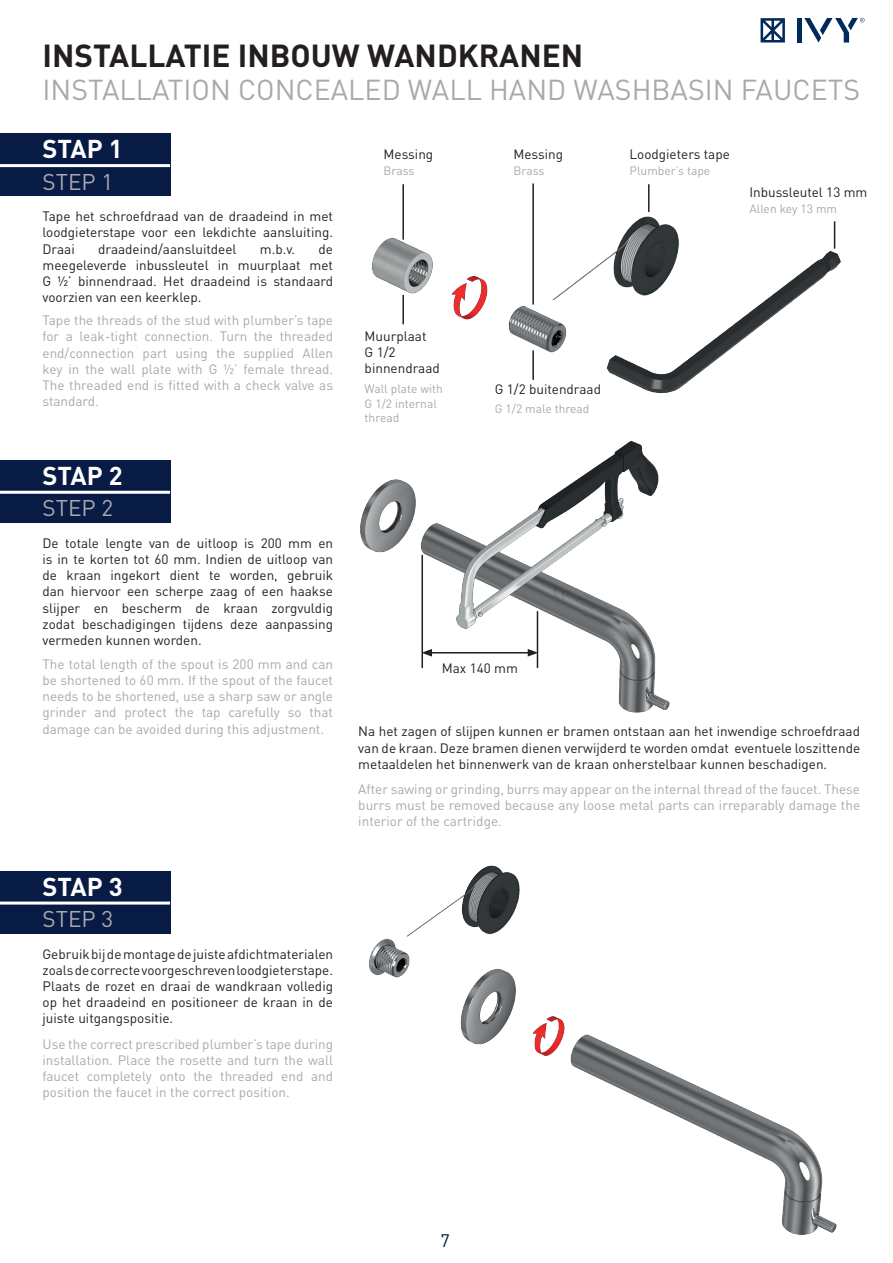
<style>
.page{position:relative;width:893px;height:1263px;background:#fff}
.page>*{position:absolute;margin:0;border:0;box-sizing:border-box;transform-origin:0 0}
.t1{font:700 31.5px "DIN Pro";color:#231f20}
.t2{font:28.5px "DIN Pro";color:#a8a9ad}
.t3{font:700 25.5px "DIN Pro";color:#fff}
.t4{font:22.5px "DIN Pro";color:#a8a9ad}
.t5{font:18px "DIN Pro";color:#071b44}
.t6{font:13.5px/16.2px "DIN Pro";color:#231f20;text-align:justify}
.t7{font:13.5px/16.2px "DIN Pro";color:#a8a9ad;text-align:justify}
.t8{font:12px/14.4px "DIN Pro";color:#a8a9ad}
</style>
<div class="page">
<div style="left:797px;top:18px;width:5px;height:25px;background:#002a5b"></div>
<svg style="left:761px;top:18px;width:24px;height:25px"></svg>
<svg style="left:804px;top:18px;width:61px;height:25px"></svg>
<img style="left:360px;top:479px;width:50px;height:74px">
<img style="left:369px;top:865px;width:468px;height:370px">
<div style="left:0;top:133px;width:170px;height:63px;background:#071b44"></div>
<div style="left:0;top:460px;width:170px;height:62px;background:#071b44"></div>
<div style="left:0;top:871px;width:170px;height:62px;background:#071b44"></div>
<hr style="left:0;top:164px;width:170px;height:3px;background:#fff">
<hr style="left:0;top:491px;width:170px;height:3px;background:#fff">
<hr style="left:0;top:901px;width:170px;height:3px;background:#fff">
<img style="left:372px;top:216px;width:469px;height:178px">
<hr style="left:532px;top:183px;width:2px;height:122px;background:#231f20">
<hr style="left:402px;top:184px;width:2px;height:56px;background:#231f20">
<hr style="left:648px;top:184px;width:2px;height:28px;background:#231f20">
<hr style="left:402px;top:295px;width:2px;height:29px;background:#231f20">
<hr style="left:532px;top:350px;width:2px;height:30px;background:#231f20">
<svg style="left:834px;top:221px;width:1px;height:28px"></svg>
<img style="left:410px;top:441px;width:260px;height:272px">
<h1 class="t1" style="left:43px;top:34px;width:542px">INSTALLATIE INBOUW WANDKRANEN</h1>
<h2 class="t2" style="left:43px;top:70px;width:819px">INSTALLATION CONCEALED WALL HAND WASHBASIN FAUCETS</h2>
<h3 class="t3" style="left:43px;top:132px;width:82px">STAP 1</h3>
<h3 class="t4" style="left:43px;top:166px;width:72px">STEP 1</h3>
<p class="t6" style="left:43px;top:208px;width:292px">Tape het schroefdraad van de draadeind in met loodgieterstape voor een lekdichte aansluiting.<br>Draai</p>
<p class="t6" style="left:98px;top:240px;width:140px">draadeind/aansluitdeel</p>
<p class="t6" style="left:260px;top:240px;width:37px">m.b.v.</p>
<p class="t6" style="left:43px;top:240px;width:292px;text-indent:276px">de meegeleverde inbussleutel in muurplaat met G ½’ binnendraad. Het draadeind is standaard voorzien van een keerklep.</p>
<p class="t7" style="left:43px;top:312px;width:292px">Tape the threads of the stud with plumber’s tape for a leak-tight connection. Turn the threaded end/connection part using the supplied Allen key in the wall plate with G ½’ female thread.<br>The threaded end is fitted with a check valve as standard.</p>
<h3 class="t3" style="left:43px;top:458px;width:82px">STAP 2</h3>
<h3 class="t4" style="left:43px;top:493px;width:72px">STEP 2</h3>
<p class="t6" style="left:43px;top:534px;width:292px">De totale lengte van de uitloop is 200 mm en is in te korten tot 60 mm. Indien de uitloop van de kraan ingekort dient te worden, gebruik dan hiervoor een scherpe zaag of een haakse slijper en bescherm de kraan zorgvuldig zodat beschadigingen tijdens deze aanpassing vermeden kunnen worden.</p>
<p class="t7" style="left:43px;top:655px;width:292px">The total length of the spout is 200 mm and can be shortened to 60 mm. If the spout of the faucet needs to be shortened, use a sharp saw or angle grinder and protect the tap carefully so that damage can be avoided during this adjustment.</p>
<h3 class="t3" style="left:43px;top:869px;width:82px">STAP 3</h3>
<h3 class="t4" style="left:43px;top:904px;width:72px">STEP 3</h3>
<p class="t6" style="left:43px;top:945px;width:292px">Gebruik bij de montage de juiste afdichtmaterialen zoals de correcte voorgeschreven loodgieterstape.<br>Plaats de rozet en draai de wandkraan volledig op het draadeind en positioneer de kraan in de juiste uitgangspositie.</p>
<p class="t7" style="left:43px;top:1035px;width:292px">Use the correct prescribed plumber’s tape during installation. Place the rosette and turn the wall faucet completely onto the threaded end and position the faucet in the correct position.</p>
<p class="t6" style="left:384px;top:145px;width:51px">Messing</p>
<p class="t8" style="left:384px;top:163px;width:32px">Brass</p>
<p class="t8" style="left:513px;top:163px;width:32px">Brass</p>
<p class="t8" style="left:629px;top:163px;width:82px">Plumber’s tape</p>
<p class="t6" style="left:513px;top:145px;width:51px">Messing</p>
<p class="t6" style="left:629px;top:145px;width:102px">Loodgieters tape</p>
<p class="t6" style="left:749px;top:183px;width:120px">Inbussleutel 13 mm</p>
<p class="t8" style="left:749px;top:201px;width:89px">Allen key 13 mm</p>
<p class="t6" style="left:365px;top:327px;width:77px;text-align:left">Muurplaat<br>G 1/2 binnendraad</p>
<p class="t8" style="left:365px;top:381px;width:80px">Wall plate with</p>
<p class="t6" style="left:495px;top:381px;width:108px">G 1/2 buitendraad</p>
<p class="t8" style="left:365px;top:395px;width:74px">G 1/2 internal thread</p>
<p class="t8" style="left:495px;top:401px;width:96px">G 1/2 male thread</p>
<p class="t6" style="left:442px;top:660px;width:78px">Max 140 mm</p>
<p class="t6" style="left:358px;top:723px;width:503px">Na het zagen of slijpen kunnen er bramen ontstaan aan het inwendige schroefdraad van de kraan. Deze bramen dienen verwijderd te worden omdat eventuele loszittende metaaldelen het binnenwerk van de kraan onherstelbaar kunnen beschadigen.</p>
<p class="t7" style="left:358px;top:780px;width:503px">After sawing or grinding, burrs may appear on the internal thread of the faucet. These burrs must be removed because any loose metal parts can irreparably damage the interior of the cartridge.</p>
<h3 class="t5" style="left:440px;top:1228px;width:11px">7</h3>
</div>
